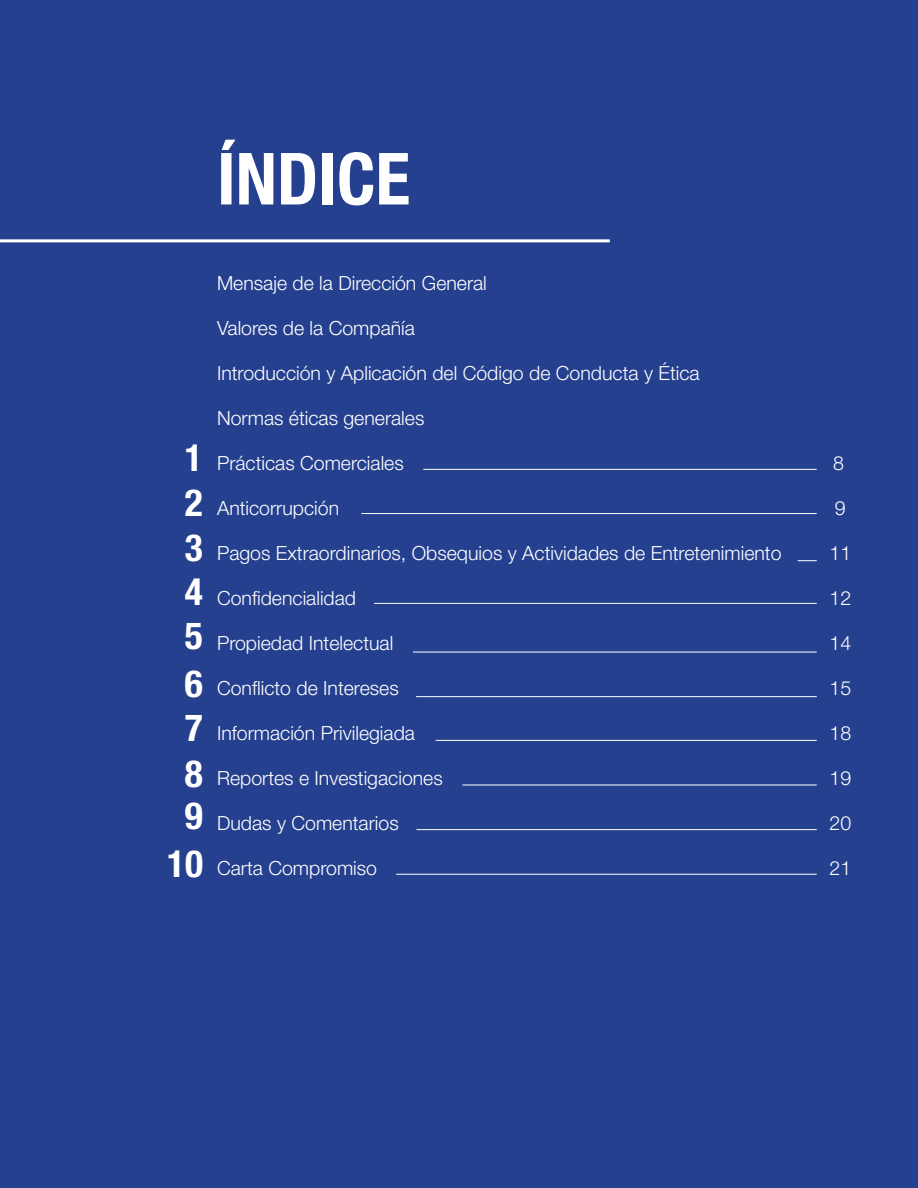
<style>
.page{position:relative;width:918px;height:1188px;background:#25408f}
.page>*{position:absolute;margin:0;border:0;box-sizing:border-box;transform-origin:0 0}
.t1{font:700 condensed 72px "Helvetica Neue LT Std";color:#fff}
.t2{font:700 condensed 37.5px/44.7px "Helvetica Neue LT Std";color:#fff;text-align:justify}
.t3{font:300 19.5px "Helvetica Neue LT Std";color:#fff}
</style>
<div class="page">
<hr style="left:0;top:239px;width:610px;height:3px;background:#fff">
<hr style="left:423px;top:469px;width:394px;height:1px;background:#fff">
<hr style="left:361px;top:513px;width:456px;height:1px;background:#fff">
<svg style="left:798px;top:560px;width:19px;height:1px"></svg>
<hr style="left:374px;top:603px;width:443px;height:1px;background:#fff">
<hr style="left:413px;top:652px;width:404px;height:1px;background:#fff">
<hr style="left:416px;top:696px;width:401px;height:1px;background:#fff">
<hr style="left:436px;top:740px;width:381px;height:1px;background:#fff">
<hr style="left:462px;top:785px;width:355px;height:1px;background:#fff">
<hr style="left:416px;top:829px;width:401px;height:1px;background:#fff">
<hr style="left:396px;top:874px;width:421px;height:1px;background:#fff">
<h1 class="t1" style="left:217px;top:135px;width:195px">ÍNDICE</h1>
<h2 class="t2" style="left:185px;top:434px;width:20px">1<br>2<br>3<br>4<br>5</h2>
<h2 class="t2" style="left:185px;top:662px;width:20px;line-height:44px">6<br>7<br>8<br>9</h2>
<h2 class="t2" style="left:167px;top:841px;width:37px">10</h2>
<p class="t3" style="left:217px;top:271px;width:271px">Mensaje de la Dirección General</p>
<p class="t3" style="left:217px;top:316px;width:199px">Valores de la Compañía</p>
<p class="t3" style="left:217px;top:361px;width:484px">Introducción y Aplicación del Código de Conducta y Ética</p>
<p class="t3" style="left:217px;top:406px;width:209px">Normas éticas generales</p>
<p class="t3" style="left:217px;top:451px;width:188px">Prácticas Comerciales</p>
<p class="t3" style="left:217px;top:496px;width:124px">Anticorrupción</p>
<p class="t3" style="left:217px;top:541px;width:566px">Pagos Extraordinarios, Obsequios y Actividades de Entretenimiento</p>
<p class="t3" style="left:217px;top:586px;width:141px">Confidencialidad</p>
<p class="t3" style="left:217px;top:631px;width:178px">Propiedad Intelectual</p>
<p class="t3" style="left:217px;top:676px;width:183px">Conflicto de Intereses</p>
<p class="t3" style="left:217px;top:721px;width:199px">Información Privilegiada</p>
<p class="t3" style="left:217px;top:766px;width:227px">Reportes e Investigaciones</p>
<p class="t3" style="left:217px;top:811px;width:183px">Dudas y Comentarios</p>
<p class="t3" style="left:217px;top:856px;width:162px">Carta Compromiso</p>
<p class="t3" style="left:833px;top:451px;width:12px">8</p>
<p class="t3" style="left:835px;top:496px;width:12px">9</p>
<p class="t3" style="left:830px;top:542px;width:23px">11</p>
<p class="t3" style="left:830px;top:587px;width:23px">12</p>
<p class="t3" style="left:830px;top:632px;width:23px">14</p>
<p class="t3" style="left:830px;top:677px;width:23px">15</p>
<p class="t3" style="left:830px;top:722px;width:23px">18</p>
<p class="t3" style="left:830px;top:767px;width:23px">19</p>
<p class="t3" style="left:830px;top:812px;width:23px">20</p>
<p class="t3" style="left:830px;top:857px;width:23px">21</p>
</div>
